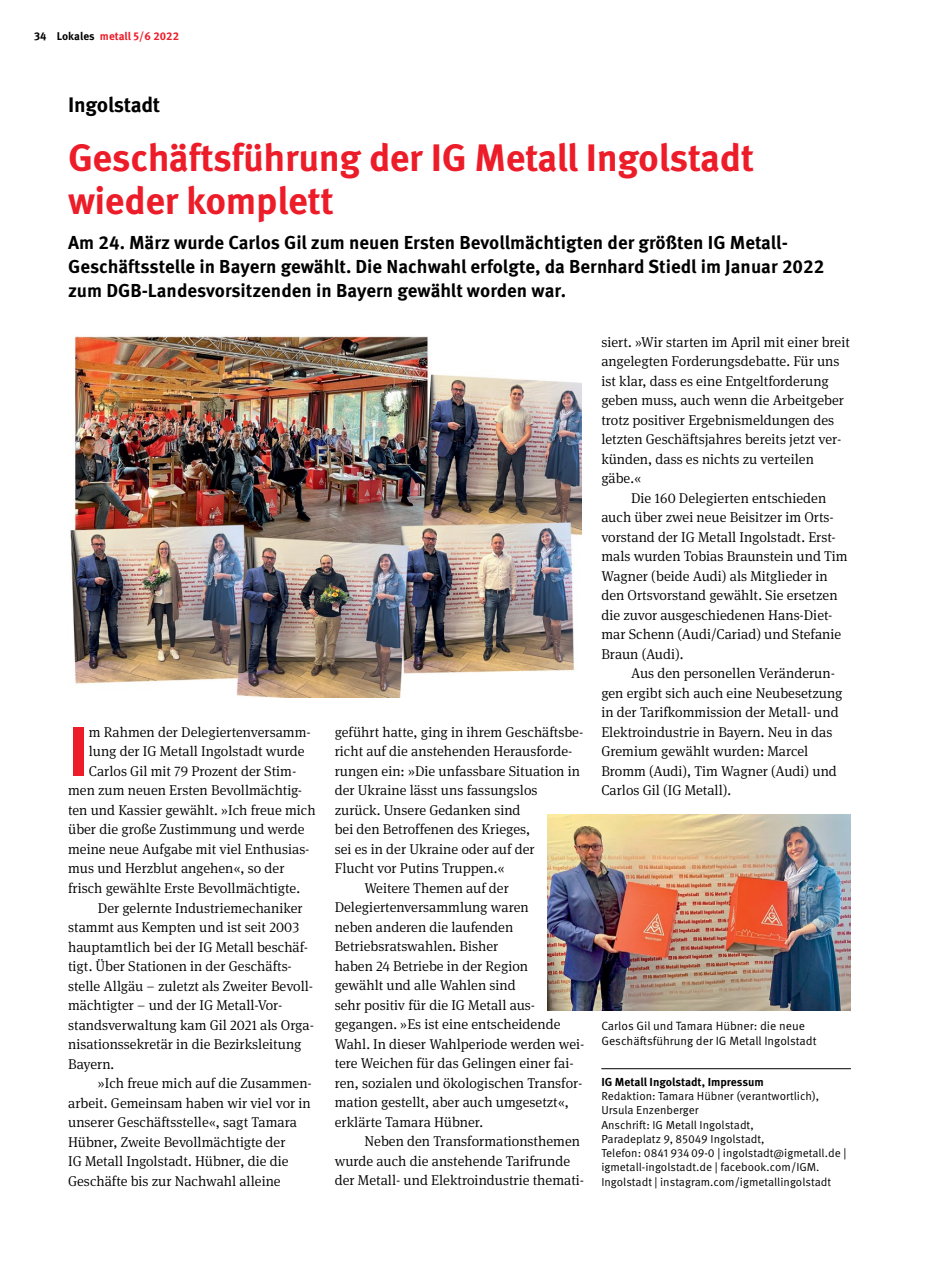
<style>
.page{position:relative;width:936px;height:1285px;background:#fff}
.page>*{position:absolute;margin:0;border:0;box-sizing:border-box;transform-origin:0 0}
.t1{font:700 70.05px "Meta IGMT";color:#ed1c29}
.t2{font:700 38.25px/42.6px "Meta IGMT";letter-spacing:-.01em;color:#ed1c29}
.t3{font:700 21px "Meta IGMT";letter-spacing:-.015em;color:#000}
.t4{font:700 18.75px/24px "Meta IGMT";color:#000}
.t5{font:300 14.25px "Meta Serif IGMT";color:#000}
.t6{font:12px/15px "Meta IGMT";color:#000}
.t7{font:11.7px/14.2px "Meta IGMT";color:#000}
.t8{font:700 11.7px "Meta IGMT";color:#000}
.t9{font:700 11.25px "Meta IGMT";letter-spacing:.005em;color:#ed1c29}
.s1{color:#000}
</style>
<div class="page">
<img style="left:70px;top:336px;width:511px;height:361px">
<img style="left:547px;top:814px;width:303px;height:195px">
<hr style="left:601px;top:1068px;width:249px;height:1px;background:#000">
<p class="t9" style="left:34px;top:27px;width:146px"><span class="s1">34 Lokales</span> metall 5/6 2022</p>
<h3 class="t3" style="left:68px;top:89px;width:94px">Ingolstadt</h3>
<h2 class="t2" style="left:68px;top:134px;width:687px">Geschäftsführung der IG Metall Ingolstadt wieder komplett</h2>
<p class="t4" style="left:68px;top:229px;width:758px">Am 24. März wurde Carlos Gil zum neuen Ersten Bevollmächtigten der größten IG Metall-<br>Geschäftsstelle in Bayern gewählt. Die Nachwahl erfolgte, da Bernhard Stiedl im Januar 2022 zum DGB-Landesvorsitzenden in Bayern gewählt worden war.</p>
<h1 class="t1" style="left:68px;top:696px;width:22px">I</h1>
<p class="t5" style="left:89px;top:721px;width:223px">m Rahmen der Delegiertenversamm-</p>
<p class="t5" style="left:89px;top:741px;width:217px">lung der IG Metall Ingolstadt wurde</p>
<p class="t5" style="left:89px;top:760px;width:209px">Carlos Gil mit 79 Prozent der Stim-</p>
<p class="t5" style="left:68px;top:780px;width:236px">men zum neuen Ersten Bevollmächtig-</p>
<p class="t5" style="left:68px;top:799px;width:249px">ten und Kassier gewählt. »Ich freue mich</p>
<p class="t5" style="left:68px;top:819px;width:238px">über die große Zustimmung und werde</p>
<p class="t5" style="left:68px;top:838px;width:243px">meine neue Aufgabe mit viel Enthusias-</p>
<p class="t5" style="left:68px;top:858px;width:218px">mus und Herzblut angehen«, so der</p>
<p class="t5" style="left:68px;top:877px;width:233px">frisch gewählte Erste Bevollmächtigte.</p>
<p class="t5" style="left:98px;top:897px;width:206px">Der gelernte Industriemechaniker</p>
<p class="t5" style="left:68px;top:916px;width:233px">stammt aus Kempten und ist seit 2003</p>
<p class="t5" style="left:68px;top:936px;width:241px">hauptamtlich bei der IG Metall beschäf-</p>
<p class="t5" style="left:68px;top:955px;width:225px">tigt. Über Stationen in der Geschäfts-</p>
<p class="t5" style="left:68px;top:975px;width:246px">stelle Allgäu – zuletzt als Zweiter Bevoll-</p>
<p class="t5" style="left:68px;top:994px;width:216px">mächtigter – und der IG Metall-Vor-</p>
<p class="t5" style="left:68px;top:1014px;width:247px">standsverwaltung kam Gil 2021 als Orga-</p>
<p class="t5" style="left:68px;top:1033px;width:235px">nisationssekretär in die Bezirksleitung</p>
<p class="t5" style="left:68px;top:1053px;width:48px">Bayern.</p>
<p class="t5" style="left:98px;top:1072px;width:215px">»Ich freue mich auf die Zusammen-</p>
<p class="t5" style="left:68px;top:1092px;width:244px">arbeit. Gemeinsam haben wir viel vor in</p>
<p class="t5" style="left:68px;top:1111px;width:230px">unserer Geschäftsstelle«, sagt Tamara</p>
<p class="t5" style="left:68px;top:1131px;width:219px">Hübner, Zweite Bevollmächtigte der</p>
<p class="t5" style="left:68px;top:1150px;width:222px">IG Metall Ingolstadt. Hübner, die die</p>
<p class="t5" style="left:68px;top:1170px;width:214px">Geschäfte bis zur Nachwahl alleine</p>
<p class="t5" style="left:335px;top:721px;width:250px">geführt hatte, ging in ihrem Geschäftsbe-</p>
<p class="t5" style="left:335px;top:741px;width:239px">richt auf die anstehenden Herausforde-</p>
<p class="t5" style="left:335px;top:760px;width:247px">rungen ein: »Die unfassbare Situation in</p>
<p class="t5" style="left:335px;top:780px;width:204px">der Ukraine lässt uns fassungslos</p>
<p class="t5" style="left:335px;top:799px;width:187px">zurück. Unsere Gedanken sind</p>
<p class="t5" style="left:335px;top:819px;width:197px">bei den Betroffenen des Krieges,</p>
<p class="t5" style="left:335px;top:838px;width:201px">sei es in der Ukraine oder auf der</p>
<p class="t5" style="left:335px;top:858px;width:171px">Flucht vor Putins Truppen.«</p>
<p class="t5" style="left:364px;top:877px;width:146px">Weitere Themen auf der</p>
<p class="t5" style="left:335px;top:897px;width:195px">Delegiertenversammlung waren</p>
<p class="t5" style="left:335px;top:916px;width:180px">neben anderen die laufenden</p>
<p class="t5" style="left:335px;top:936px;width:165px">Betriebsratswahlen. Bisher</p>
<p class="t5" style="left:335px;top:955px;width:195px">haben 24 Betriebe in der Region</p>
<p class="t5" style="left:335px;top:975px;width:183px">gewählt und alle Wahlen sind</p>
<p class="t5" style="left:335px;top:994px;width:202px">sehr positiv für die IG Metall aus-</p>
<p class="t5" style="left:335px;top:1014px;width:227px">gegangen. »Es ist eine entscheidende</p>
<p class="t5" style="left:335px;top:1033px;width:251px">Wahl. In dieser Wahlperiode werden wei-</p>
<p class="t5" style="left:335px;top:1053px;width:240px">tere Weichen für das Gelingen einer fai-</p>
<p class="t5" style="left:335px;top:1072px;width:249px">ren, sozialen und ökologischen Transfor-</p>
<p class="t5" style="left:335px;top:1092px;width:235px">mation gestellt, aber auch umgesetzt«,</p>
<p class="t5" style="left:335px;top:1111px;width:150px">erklärte Tamara Hübner.</p>
<p class="t5" style="left:364px;top:1131px;width:217px">Neben den Transformationsthemen</p>
<p class="t5" style="left:335px;top:1150px;width:237px">wurde auch die anstehende Tarifrunde</p>
<p class="t5" style="left:335px;top:1169px;width:251px">der Metall- und Elektroindustrie themati-</p>
<p class="t5" style="left:601px;top:331px;width:250px">siert. »Wir starten im April mit einer breit</p>
<p class="t5" style="left:601px;top:351px;width:240px">angelegten Forderungsdebatte. Für uns</p>
<p class="t5" style="left:601px;top:370px;width:229px">ist klar, dass es eine Entgeltforderung</p>
<p class="t5" style="left:601px;top:390px;width:244px">geben muss, auch wenn die Arbeitgeber</p>
<p class="t5" style="left:601px;top:409px;width:234px">trotz positiver Ergebnismeldungen des</p>
<p class="t5" style="left:601px;top:429px;width:241px">letzten Geschäftsjahres bereits jetzt ver-</p>
<p class="t5" style="left:601px;top:448px;width:214px">künden, dass es nichts zu verteilen</p>
<p class="t5" style="left:601px;top:468px;width:41px">gäbe.«</p>
<p class="t5" style="left:631px;top:487px;width:197px">Die 160 Delegierten entschieden</p>
<p class="t5" style="left:601px;top:507px;width:234px">auch über zwei neue Beisitzer im Orts-</p>
<p class="t5" style="left:601px;top:526px;width:236px">vorstand der IG Metall Ingolstadt. Erst-</p>
<p class="t5" style="left:601px;top:546px;width:248px">mals wurden Tobias Braunstein und Tim</p>
<p class="t5" style="left:601px;top:565px;width:228px">Wagner (beide Audi) als Mitglieder in</p>
<p class="t5" style="left:601px;top:585px;width:238px">den Ortsvorstand gewählt. Sie ersetzen</p>
<p class="t5" style="left:601px;top:604px;width:232px">die zuvor ausgeschiedenen Hans-Diet-</p>
<p class="t5" style="left:601px;top:624px;width:241px">mar Schenn (Audi/Cariad) und Stefanie</p>
<p class="t5" style="left:601px;top:643px;width:84px">Braun (Audi).</p>
<p class="t5" style="left:631px;top:663px;width:205px">Aus den personellen Veränderun-</p>
<p class="t5" style="left:601px;top:682px;width:242px">gen ergibt sich auch eine Neubesetzung</p>
<p class="t5" style="left:601px;top:702px;width:239px">in der Tarifkommission der Metall- und</p>
<p class="t5" style="left:601px;top:721px;width:232px">Elektroindustrie in Bayern. Neu in das</p>
<p class="t5" style="left:601px;top:741px;width:208px">Gremium gewählt wurden: Marcel</p>
<p class="t5" style="left:601px;top:760px;width:237px">Bromm (Audi), Tim Wagner (Audi) und</p>
<p class="t5" style="left:601px;top:780px;width:131px">Carlos Gil (IG Metall).</p>
<p class="t6" style="left:601px;top:1016px;width:217px">Carlos Gil und Tamara Hübner: die neue<br>Geschäftsführung der IG Metall Ingolstadt</p>
<p class="t8" style="left:601px;top:1072px;width:164px">IG Metall Ingolstadt, Impressum</p>
<p class="t7" style="left:601px;top:1087px;width:246px">Redaktion: Tamara Hübner (verantwortlich), Ursula Enzenberger<br>Anschrift: IG Metall Ingolstadt,<br>Paradeplatz 9, 85049 Ingolstadt,<br>Telefon: 0841 934 09-0 | ingolstadt@igmetall.de | igmetall-ingolstadt.de | facebook.com/IGM.<br>Ingolstadt | instagram.com/igmetallingolstadt</p>
</div>
